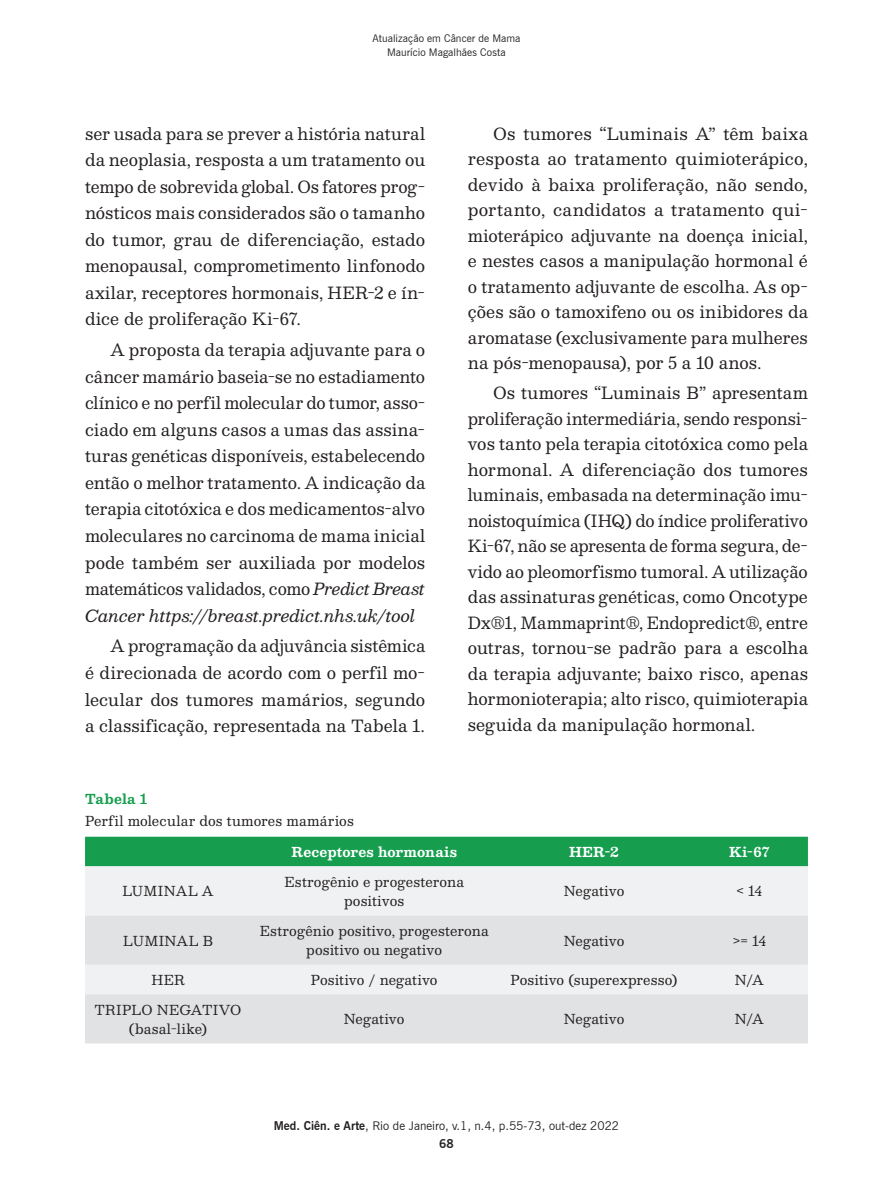
<style>
.page{position:relative;width:893px;height:1191px;background:#fff}
.page>*{position:absolute;margin:0;border:0;box-sizing:border-box;transform-origin:0 0}
.t1{font:16.5px/25.5px "Besley";letter-spacing:.005em;color:#231f20;text-align:justify}
.t2{font:13.5px/19.5px "Besley";letter-spacing:.01em;color:#231f20;text-align:center}
.t3{font:700 13.5px "Besley";letter-spacing:.01em;color:#fff}
.t4{font:700 13.5px "Besley";letter-spacing:.015em;color:#169e4e}
.t5{font:12px "News Gothic BT";color:#231f20}
.t6{font:700 12px "News Gothic BT";color:#231f20}
.t7{font:10.5px/13.5px "News Gothic BT";letter-spacing:.005em;color:#231f20;text-align:center}
.s1{font-style:italic}
.s2{font-weight:700}
</style>
<div class="page">
<div style="left:85px;top:836px;width:723px;height:30px;background:#169e4e"></div>
<div style="left:85px;top:866px;width:723px;height:49px;background:#f0f1f2"></div>
<svg style="left:85px;top:915px;width:723px;height:128px;fill:#e1e2e4"></svg>
<p class="t7" style="left:373px;top:31px;width:149px">Atualização em Câncer de Mama<br>Maurício Magalhães Costa</p>
<p class="t1" style="left:85px;top:120px;width:342px;line-height:26.5px">ser usada para se prever a história natural da neoplasia, resposta a um tratamento ou tempo de sobrevida global. Os fatores prog&shy;nósticos mais considerados são o tamanho do tumor, grau de diferenciação, estado menopausal, comprometimento linfonodo axilar, receptores hormonais, HER-2 e ín&shy;dice de proliferação Ki-67.</p>
<p class="t1" style="left:85px;top:337px;width:342px;line-height:26.5px;text-indent:26px">A proposta da terapia adjuvante para o câncer mamário baseia-se no estadiamento clínico e no perfil molecular do tumor, asso&shy;ciado em alguns casos a umas das assina&shy;turas genéticas disponíveis, estabelecendo então o melhor tratamento. A indicação da terapia citotóxica e dos medicamentos-alvo moleculares no carcinoma de mama inicial pode também ser auxiliada por modelos matemáticos validados, como <span class="s1">Predict Breast Cancer https://breast.predict.nhs.uk/tool</span></p>
<p class="t1" style="left:85px;top:633px;width:342px;line-height:26.5px;text-indent:26px">A programação da adjuvância sistêmica é direcionada de acordo com o perfil mo&shy;lecular dos tumores mamários, segundo a classificação, representada na Tabela 1.</p>
<p class="t1" style="left:468px;top:121px;width:342px;text-indent:26px">Os tumores “Luminais A” têm baixa resposta ao tratamento quimioterápico, devido à baixa proliferação, não sendo, portanto, candidatos a tratamento qui&shy;mioterápico adjuvante na doença inicial, e nestes casos a manipulação hormonal é o tratamento adjuvante de escolha. As op&shy;ções são o tamoxifeno ou os inibidores da aromatase (exclusivamente para mulheres na pós-menopausa), por 5 a 10 anos.</p>
<p class="t1" style="left:468px;top:380px;width:342px;text-indent:26px">Os tumores “Luminais B” apresentam proliferação intermediária, sendo responsi&shy;vos tanto pela terapia citotóxica como pela hormonal. A diferenciação dos tumores luminais, embasada na determinação imu&shy;noistoquímica (IHQ) do índice proliferativo Ki-67, não se apresenta de forma segura, de&shy;vido ao pleomorfismo tumoral. A utilização das assinaturas genéticas, como Oncotype Dx®1, Mammaprint®, Endopredict®, entre outras, tornou-se padrão para a escolha da terapia adjuvante; baixo risco, apenas hormonioterapia; alto risco, quimioterapia seguida da manipulação hormonal.</p>
<p class="t4" style="left:85px;top:789px;width:64px">Tabela 1</p>
<p class="t2" style="left:85px;top:811px;width:270px">Perfil molecular dos tumores mamários</p>
<p class="t3" style="left:291px;top:842px;width:167px">Receptores hormonais</p>
<p class="t3" style="left:569px;top:842px;width:51px">HER-2</p>
<p class="t3" style="left:729px;top:842px;width:42px">Ki-67</p>
<p class="t2" style="left:122px;top:881px;width:93px">LUMINAL A</p>
<p class="t2" style="left:284px;top:871px;width:181px">Estrogênio e progesterona positivos</p>
<p class="t2" style="left:564px;top:881px;width:62px">Negativo</p>
<p class="t2" style="left:737px;top:881px;width:27px">&lt; 14</p>
<p class="t2" style="left:123px;top:930px;width:91px">LUMINAL B</p>
<p class="t2" style="left:260px;top:920px;width:230px">Estrogênio positivo, progesterona positivo ou negativo</p>
<p class="t2" style="left:564px;top:930px;width:62px">Negativo</p>
<p class="t2" style="left:733px;top:930px;width:35px">&gt;= 14</p>
<p class="t2" style="left:151px;top:970px;width:35px">HER</p>
<p class="t2" style="left:311px;top:970px;width:128px">Positivo / negativo</p>
<p class="t2" style="left:511px;top:970px;width:168px">Positivo (superexpresso)</p>
<p class="t2" style="left:735px;top:970px;width:30px">N/A</p>
<p class="t2" style="left:94px;top:999px;width:149px">TRIPLO NEGATIVO (basal-like)</p>
<p class="t2" style="left:344px;top:1009px;width:62px">Negativo</p>
<p class="t2" style="left:564px;top:1009px;width:62px">Negativo</p>
<p class="t2" style="left:735px;top:1009px;width:30px">N/A</p>
<p class="t5" style="left:274px;top:1118px;width:347px"><span class="s2">Med. Ciên. e Arte</span>, Rio de Janeiro, v.1, n.4, p.55-73, out-dez 2022</p>
<p class="t6" style="left:439px;top:1136px;width:16px">68</p>
</div>
